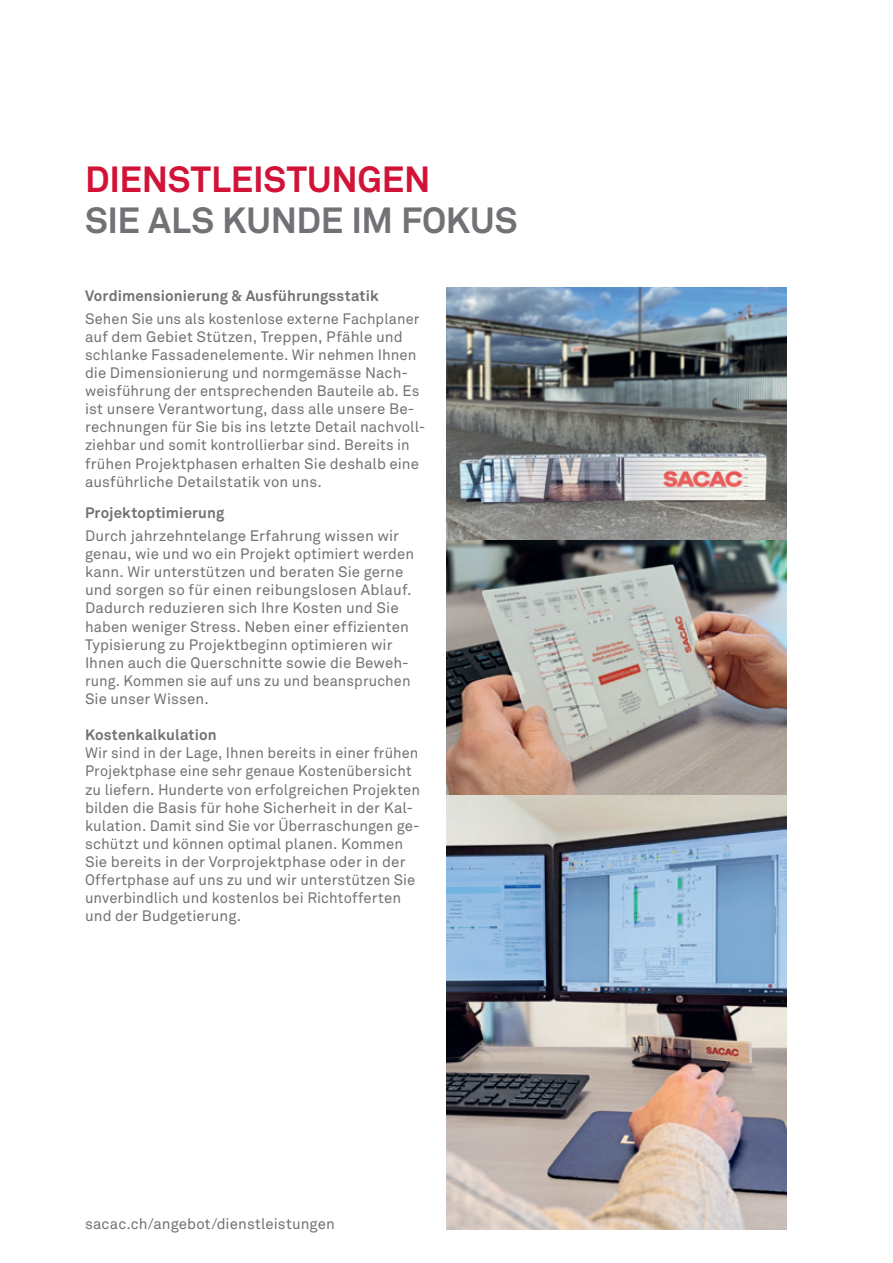
<style>
.page{position:relative;width:893px;height:1263px;background:#fff}
.page>*{position:absolute;margin:0;border:0;box-sizing:border-box;transform-origin:0 0}
.t1{font:700 36px "Akkurat Pro";letter-spacing:-.005em;color:#717275}
.t2{font:700 36px "Akkurat Pro";letter-spacing:-.005em;color:#d21338}
.t3{font:15px/18.1px "Akkurat Pro";letter-spacing:.01em;color:#717275}
.t4{font:700 15px "Akkurat Pro";letter-spacing:.01em;color:#717275}
</style>
<div class="page">
<img style="left:446px;top:287px;width:341px;height:942px">
<h1 class="t2" style="left:85px;top:157px;width:347px">DIENSTLEISTUNGEN</h1>
<h1 class="t1" style="left:85px;top:198px;width:434px">SIE ALS KUNDE IM FOKUS</h1>
<p class="t4" style="left:85px;top:286px;width:295px">Vordimensionierung &amp; Ausführungsstatik</p>
<p class="t3" style="left:85px;top:310px;width:342px">Sehen Sie uns als kostenlose externe Fachplaner auf dem Gebiet Stützen, Treppen, Pfähle und schlanke Fassadenelemente. Wir nehmen Ihnen die Dimensionierung und normgemässe Nach&shy;weisführung der entsprechenden Bauteile ab. Es ist unsere Verantwortung, dass alle unsere Be&shy;rechnungen für Sie bis ins letzte Detail nachvoll&shy;ziehbar und somit kontrollierbar sind. Bereits in frühen Projektphasen erhalten Sie deshalb eine ausführliche Detailstatik von uns.</p>
<p class="t4" style="left:85px;top:504px;width:141px">Projektoptimierung</p>
<p class="t3" style="left:85px;top:527px;width:331px">Durch jahrzehntelange Erfahrung wissen wir genau, wie und wo ein Projekt optimiert werden kann. Wir unterstützen und beraten Sie gerne und sorgen so für einen reibungslosen Ablauf.<br>Dadurch reduzieren sich Ihre Kosten und Sie haben weniger Stress. Neben einer effizienten Typisierung zu Projektbeginn optimieren wir Ihnen auch die Querschnitte sowie die Beweh&shy;rung. Kommen sie auf uns zu und beanspruchen Sie unser Wissen.</p>
<p class="t4" style="left:85px;top:725px;width:133px">Kostenkalkulation</p>
<p class="t3" style="left:85px;top:744px;width:337px">Wir sind in der Lage, Ihnen bereits in einer frühen Projektphase eine sehr genaue Kostenübersicht zu liefern. Hunderte von erfolgreichen Projekten bilden die Basis für hohe Sicherheit in der Kal&shy;kulation. Damit sind Sie vor Überraschungen ge&shy;schützt und können optimal planen. Kommen Sie bereits in der Vorprojektphase oder in der Offertphase auf uns zu und wir unterstützen Sie unverbindlich und kostenlos bei Richtofferten und der Budgetierung.</p>
<p class="t3" style="left:85px;top:1215px;width:251px">sacac.ch/angebot/dienstleistungen</p>
</div>
